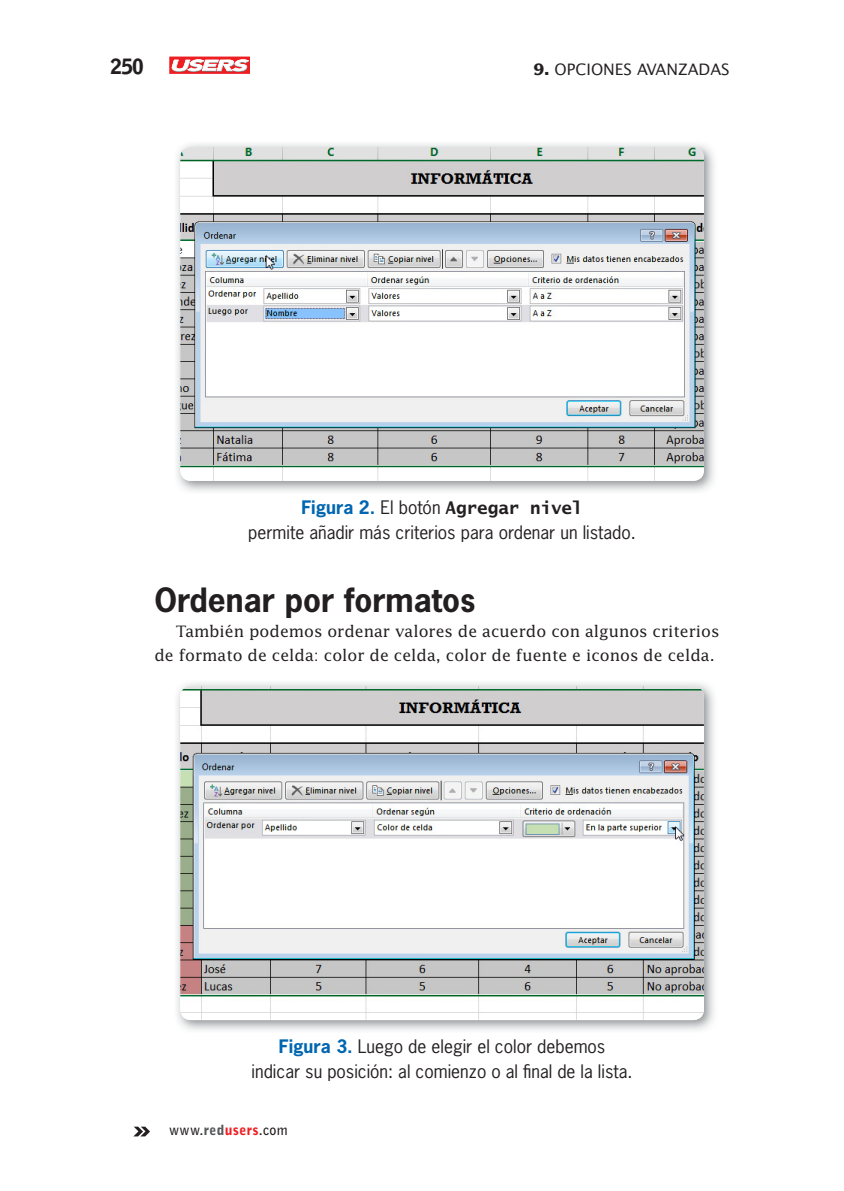
<style>
.page{position:relative;width:844px;height:1191px;background:#fff}
.page>*{position:absolute;margin:0;border:0;box-sizing:border-box;transform-origin:0 0}
.t1{font:700 31.5px "News Gothic Std";color:#231f20}
.t2{font:900 21px "Bell Gothic Std";color:#231f20}
.t3{font:17.5px/24.5px "News Gothic Std";color:#231f20;text-align:center}
.t4{font:700 17.5px "Lucida Sans Typewriter Std";color:#231f20}
.t5{font:15.75px/24.5px "Lucida Std";color:#231f20;text-align:right}
.t6{font:15.75px "Lucida Sans Std";color:#231f20}
.t7{font:700 14px "Bell Gothic Std";letter-spacing:.02em;color:#231f20}
.s1{font-family:"Lucida Std";font-weight:700}
.s2{font-family:"News Gothic Std";color:#0166b1}
.s3{font-family:"News Gothic Std";font-weight:400}
.s4{font-weight:700;color:#0166b1}
.s5{font-weight:900;color:#57585a}
.s6{font-weight:900;color:#ee1f23}
</style>
<div class="page">
<svg style="left:134px;top:1126px;width:16px;height:10px"></svg>
<svg style="left:169px;top:57px;width:81px;height:17px"></svg>
<img style="left:177px;top:144px;width:537px;height:348px">
<img style="left:180px;top:147px;width:523px;height:334px">
<img style="left:177px;top:683px;width:537px;height:348px">
<img style="left:180px;top:686px;width:523px;height:334px">
<p class="t2" style="left:110px;top:54px;width:35px">250</p>
<p class="t6" style="left:533px;top:60px;width:198px"><span class="s1">9.</span> OPCIONES AVANZADAS</p>
<p class="t4" style="left:301px;top:498px;width:283px"><span class="s2">Figura 2.</span> <span class="s3">El botón</span> Agregar nivel</p>
<p class="t3" style="left:248px;top:520px;width:389px">permite añadir más criterios para ordenar un listado.</p>
<h1 class="t1" style="left:154px;top:579px;width:323px">Ordenar por formatos</h1>
<p class="t5" style="left:154px;top:618px;width:566px">También podemos ordenar valores de acuerdo con algunos criterios de formato de celda: color de celda, color de fuente e iconos de celda.</p>
<p class="t3" style="left:251px;top:1034px;width:382px"><span class="s4">Figura 3.</span> Luego de elegir el color debemos<br>indicar su posición: al comienzo o al final de la lista.</p>
<p class="t7" style="left:169px;top:1121px;width:120px">www.<span class="s5">red</span><span class="s6">users</span>.com</p>
</div>
